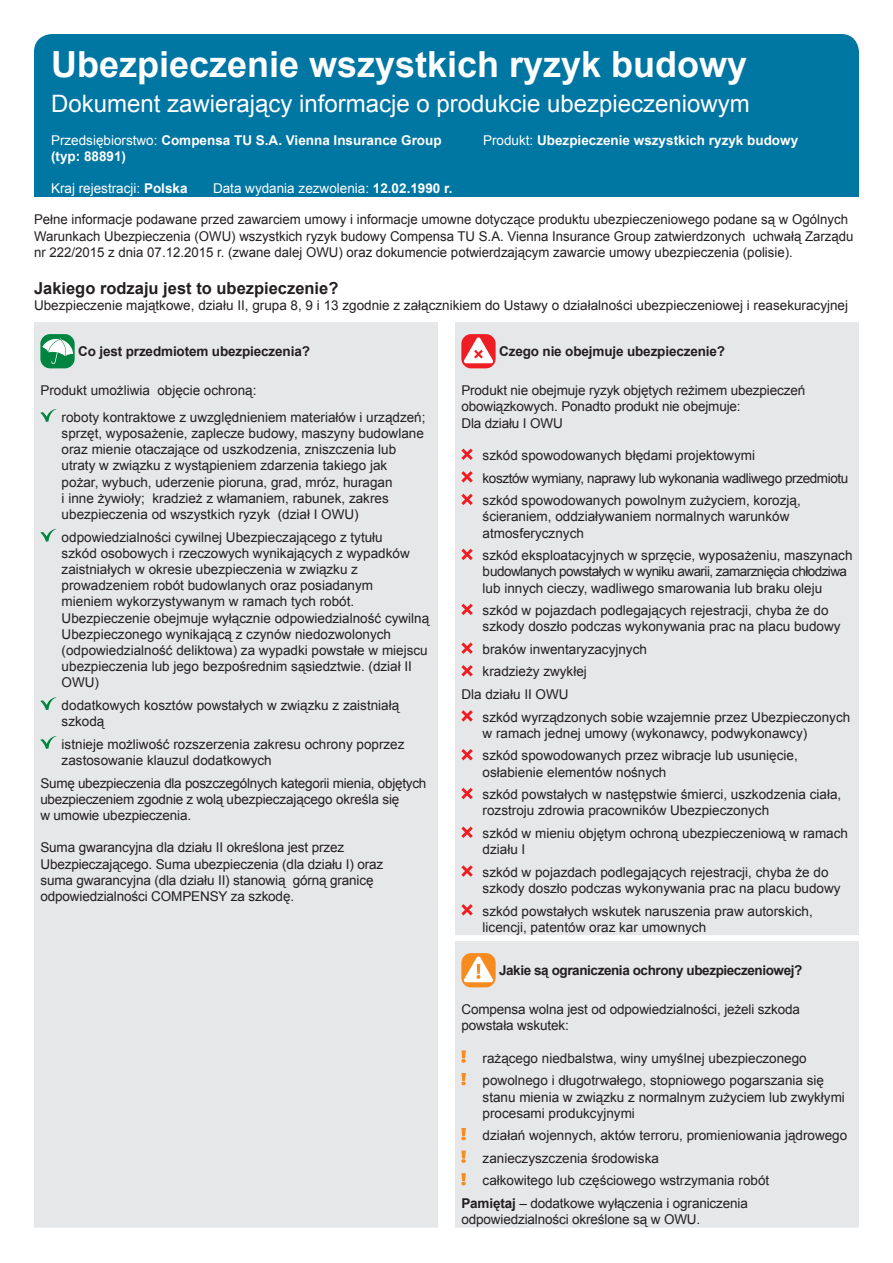
<style>
.page{position:relative;width:893px;height:1263px;background:#fff}
.page>*{position:absolute;margin:0;border:0;box-sizing:border-box;transform-origin:0 0}
.t1{font:700 36px "Arial";color:#fff}
.t2{font:24px "Arial";color:#fff}
.t3{font:700 16.5px "Arial";color:#231f20}
.t4{font:13.5px/16.2px "Arial";color:#231f20}
.t5{font:13.5px/16.2px "Arial";letter-spacing:-.02em;color:#231f20}
.t6{font:700 13.5px "Arial";color:#fff}
.t7{font:700 13.5px "Arial";letter-spacing:-.01em;color:#231f20}
.t8{font:13.5px "Arial";color:#fff}
.t9{font:700 13.5px "Arial";letter-spacing:-.03em;color:#231f20}
.s1{font-weight:400}
.s2{font-weight:700}
</style>
<div class="page">
<div style="left:34px;top:34px;width:825px;height:163px;background:#0076a3;border-radius:18px"></div>
<div style="left:34px;top:322px;width:825px;height:905px;background:#e6e7e9"></div>
<div style="left:455px;top:935px;width:404px;height:6px;background:#fff"></div>
<div style="left:40px;top:334px;width:35px;height:34px;background:#008540;border-radius:10px"></div>
<svg style="left:42px;top:338px;width:31px;height:26px"></svg>
<svg style="left:40px;top:409px;width:18px;height:13px"></svg>
<svg style="left:40px;top:529px;width:18px;height:13px"></svg>
<svg style="left:40px;top:697px;width:18px;height:13px"></svg>
<svg style="left:40px;top:736px;width:18px;height:13px"></svg>
<svg style="left:461px;top:334px;width:35px;height:34px"></svg>
<svg style="left:463px;top:337px;width:31px;height:26px"></svg>
<svg style="left:461px;top:449px;width:12px;height:11px"></svg>
<svg style="left:461px;top:471px;width:12px;height:11px"></svg>
<svg style="left:461px;top:494px;width:12px;height:11px"></svg>
<svg style="left:461px;top:549px;width:12px;height:11px"></svg>
<svg style="left:461px;top:604px;width:12px;height:11px"></svg>
<svg style="left:461px;top:642px;width:12px;height:12px"></svg>
<svg style="left:461px;top:665px;width:12px;height:11px"></svg>
<svg style="left:461px;top:710px;width:12px;height:12px"></svg>
<svg style="left:461px;top:749px;width:12px;height:11px"></svg>
<svg style="left:461px;top:788px;width:12px;height:11px"></svg>
<svg style="left:461px;top:826px;width:12px;height:12px"></svg>
<svg style="left:461px;top:865px;width:12px;height:12px"></svg>
<svg style="left:461px;top:904px;width:12px;height:11px"></svg>
<svg style="left:461px;top:953px;width:35px;height:34px"></svg>
<svg style="left:463px;top:956px;width:31px;height:26px"></svg>
<svg style="left:461px;top:1050px;width:5px;height:13px"></svg>
<svg style="left:461px;top:1073px;width:5px;height:12px"></svg>
<svg style="left:461px;top:1128px;width:5px;height:12px"></svg>
<svg style="left:461px;top:1150px;width:5px;height:13px"></svg>
<svg style="left:461px;top:1173px;width:5px;height:12px"></svg>
<h1 class="t1" style="left:51px;top:41px;width:698px">Ubezpieczenie wszystkich ryzyk budowy</h1>
<h2 class="t2" style="left:51px;top:88px;width:700px">Dokument zawierający informacje o produkcie ubezpieczeniowym</h2>
<p class="t6" style="left:51px;top:131px;width:392px"><span class="s1">Przedsiębiorstwo:</span> Compensa TU S.A. Vienna Insurance Group</p>
<p class="t6" style="left:483px;top:131px;width:317px"><span class="s1">Produkt:</span> Ubezpieczenie wszystkich ryzyk budowy</p>
<p class="t6" style="left:51px;top:147px;width:77px">(typ: 88891)</p>
<p class="t8" style="left:51px;top:180px;width:138px">Kraj rejestracji: <span class="s2">Polska</span></p>
<p class="t8" style="left:213px;top:180px;width:241px">Data wydania zezwolenia: <span class="s2">12.02.1990 r.</span></p>
<p class="t4" style="left:34px;top:212px;width:821px">Pełne informacje podawane przed zawarciem umowy i informacje umowne dotyczące produktu ubezpieczeniowego podane są w Ogólnych<br>Warunkach Ubezpieczenia (OWU) wszystkich ryzyk budowy Compensa TU S.A. Vienna Insurance Group zatwierdzonych uchwałą Zarządu nr 222/2015 z dnia 07.12.2015 r. (zwane dalej OWU) oraz dokumencie potwierdzającym zawarcie umowy ubezpieczenia (polisie).</p>
<p class="t3" style="left:34px;top:277px;width:306px">Jakiego rodzaju jest to ubezpieczenie?</p>
<p class="t4" style="left:34px;top:297px;width:816px">Ubezpieczenie majątkowe, działu II, grupa 8, 9 i 13 zgodnie z załącznikiem do Ustawy o działalności ubezpieczeniowej i reasekuracyjnej</p>
<p class="t7" style="left:78px;top:343px;width:233px">Co jest przedmiotem ubezpieczenia?</p>
<p class="t4" style="left:62px;top:377px;width:365px;line-height:26.7px;text-indent:-21px">Produkt umożliwia objęcie ochroną:<br>roboty kontraktowe z uwzględnieniem materiałów i urządzeń;</p>
<p class="t4" style="left:62px;top:425px;width:364px">sprzęt, wyposażenie, zaplecze budowy, maszyny budowlane oraz mienie otaczające od uszkodzenia, zniszczenia lub utraty w związku z wystąpieniem zdarzenia takiego jak pożar, wybuch, uderzenie pioruna, grad, mróz, huragan<br>i inne żywioły; kradzież z włamaniem, rabunek, zakres ubezpieczenia od wszystkich ryzyk (dział I OWU)</p>
<p class="t4" style="left:62px;top:529px;width:369px">odpowiedzialności cywilnej Ubezpieczającego z tytułu<br>szkód osobowych i rzeczowych wynikających z wypadków zaistniałych w okresie ubezpieczenia w związku z prowadzeniem robót budowlanych oraz posiadanym<br>mieniem wykorzystywanym w ramach tych robót.<br>Ubezpieczenie obejmuje wyłącznie odpowiedzialność cywilną Ubezpieczonego wynikającą z czynów niedozwolonych (odpowiedzialność deliktowa) za wypadki powstałe w miejscu ubezpieczenia lub jego bezpośrednim sąsiedztwie. (dział II OWU)</p>
<p class="t4" style="left:62px;top:697px;width:339px">dodatkowych kosztów powstałych w związku z zaistniałą szkodą</p>
<p class="t4" style="left:62px;top:736px;width:344px">istnieje możliwość rozszerzenia zakresu ochrony poprzez zastosowanie klauzul dodatkowych</p>
<p class="t5" style="left:40px;top:775px;width:387px">Sumę ubezpieczenia dla poszczególnych kategorii mienia, objętych ubezpieczeniem zgodnie z wolą ubezpieczającego określa się<br>w umowie ubezpieczenia.</p>
<p class="t4" style="left:40px;top:840px;width:344px">Suma gwarancyjna dla działu II określona jest przez Ubezpieczającego. Suma ubezpieczenia (dla działu I) oraz suma gwarancyjna (dla działu II) stanowią górną granicę odpowiedzialności COMPENSY za szkodę.</p>
<p class="t7" style="left:499px;top:343px;width:227px">Czego nie obejmuje ubezpieczenie?</p>
<p class="t4" style="left:461px;top:382px;width:345px">Produkt nie obejmuje ryzyk objętych reżimem ubezpieczeń obowiązkowych. Ponadto produkt nie obejmuje:<br>Dla działu I OWU</p>
<p class="t4" style="left:483px;top:444px;width:367px;line-height:22.6px">szkód spowodowanych błędami projektowymi<br>kosztów wymiany, naprawy lub wykonania wadliwego przedmiotu szkód spowodowanych powolnym zużyciem, korozją,</p>
<p class="t4" style="left:483px;top:509px;width:308px">ścieraniem, oddziaływaniem normalnych warunków atmosferycznych</p>
<p class="t4" style="left:483px;top:547px;width:371px">szkód eksploatacyjnych w sprzęcie, wyposażeniu, maszynach budowlanych powstałych w wyniku awarii, zamarznięcia chłodziwa lub innych cieczy, wadliwego smarowania lub braku oleju</p>
<p class="t4" style="left:483px;top:602px;width:359px">szkód w pojazdach podlegających rejestracji, chyba że do szkody doszło podczas wykonywania prac na placu budowy</p>
<p class="t4" style="left:483px;top:641px;width:166px">braków inwentaryzacyjnych</p>
<p class="t4" style="left:483px;top:664px;width:106px">kradzieży zwykłej</p>
<p class="t4" style="left:461px;top:686px;width:109px">Dla działu II OWU</p>
<p class="t4" style="left:483px;top:709px;width:369px">szkód wyrządzonych sobie wzajemnie przez Ubezpieczonych</p>
<p class="t4" style="left:483px;top:722px;width:326px;line-height:22.6px">w ramach jednej umowy (wykonawcy, podwykonawcy) szkód spowodowanych przez wibracje lub usunięcie,</p>
<p class="t4" style="left:483px;top:761px;width:360px;line-height:22.6px">osłabienie elementów nośnych<br>szkód powstałych w następstwie śmierci, uszkodzenia ciała,</p>
<p class="t4" style="left:483px;top:799px;width:367px;line-height:22.6px">rozstroju zdrowia pracowników Ubezpieczonych<br>szkód w mieniu objętym ochroną ubezpieczeniową w ramach</p>
<p class="t4" style="left:483px;top:838px;width:347px;line-height:22.6px">działu I<br>szkód w pojazdach podlegających rejestracji, chyba że do</p>
<p class="t4" style="left:483px;top:877px;width:359px;line-height:22.6px">szkody doszło podczas wykonywania prac na placu budowy szkód powstałych wskutek naruszenia praw autorskich,</p>
<p class="t4" style="left:483px;top:919px;width:225px">licencji, patentów oraz kar umownych</p>
<p class="t9" style="left:499px;top:962px;width:305px">Jakie są ograniczenia ochrony ubezpieczeniowej?</p>
<p class="t4" style="left:461px;top:1001px;width:340px">Compensa wolna jest od odpowiedzialności, jeżeli szkoda powstała wskutek:</p>
<p class="t4" style="left:483px;top:1047px;width:343px;line-height:22.6px">rażącego niedbalstwa, winy umyślnej ubezpieczonego powolnego i długotrwałego, stopniowego pogarszania się</p>
<p class="t4" style="left:483px;top:1089px;width:364px">stanu mienia w związku z normalnym zużyciem lub zwykłymi procesami produkcyjnymi</p>
<p class="t4" style="left:483px;top:1127px;width:366px">działań wojennych, aktów terroru, promieniowania jądrowego</p>
<p class="t4" style="left:483px;top:1150px;width:178px">zanieczyszczenia środowiska</p>
<p class="t4" style="left:483px;top:1173px;width:288px">całkowitego lub częściowego wstrzymania robót</p>
<p class="t4" style="left:461px;top:1195px;width:288px"><span class="s2">Pamiętaj</span> – dodatkowe wyłączenia i ograniczenia</p>
<p class="t4" style="left:461px;top:1211px;width:240px">odpowiedzialności określone są w OWU.</p>
</div>
